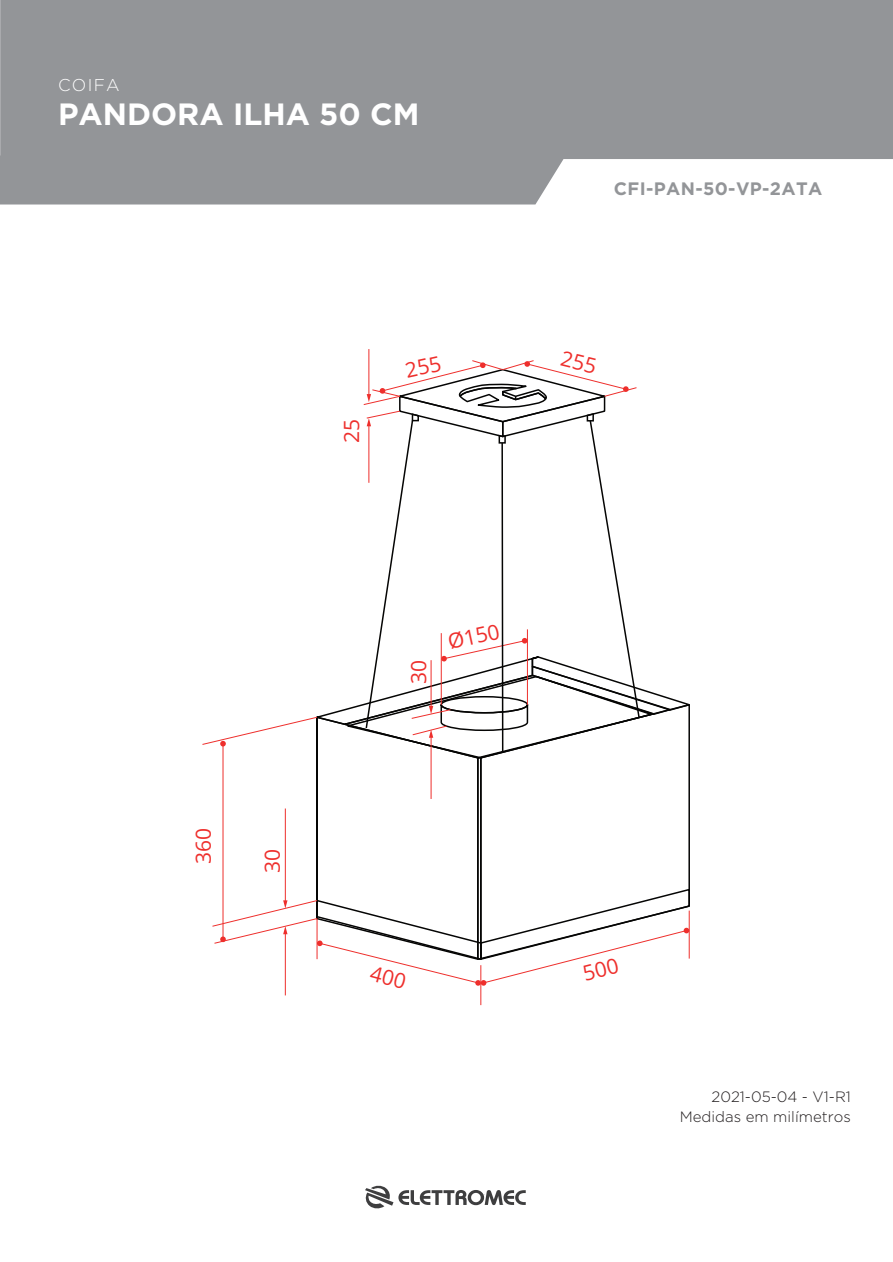
<style>
.page{position:relative;width:893px;height:1262px;background:#fff}
.page>*{position:absolute;margin:0;border:0;box-sizing:border-box;transform-origin:0 0}
.t1{font:700 30.75px "Gotham";color:#fff}
.t2{font:21px "Open Sans";color:#ee2f2c}
.t3{font:700 18px "Gotham";letter-spacing:.02em;color:#939598}
.t4{font:300 17.1px "Gotham";letter-spacing:.075em;color:#fff}
.t5{font:300 15px/19.8px "Gotham";color:#231f20;text-align:right}
</style>
<div class="page">
<svg style="left:0;top:0;width:892px;height:204px;background:#9c9da0"></svg>
<svg style="left:365px;top:1185px;width:160px;height:24px"></svg>
<hr style="left:285px;top:932px;width:1px;height:63px;background:#ee2f2c">
<hr style="left:368px;top:349px;width:1px;height:46px;background:#ee2f2c">
<hr style="left:480px;top:965px;width:1px;height:40px;background:#ee2f2c">
<svg style="left:202px;top:351px;width:488px;height:638px"></svg>
<p class="t4" style="left:58px;top:75px;width:63px">COIFA</p>
<h1 class="t1" style="left:58px;top:96px;width:363px">PANDORA ILHA 50 CM</h1>
<h2 class="t2" style="left:337px;top:443px;width:26px;rotate:-90deg">25</h2>
<h2 class="t2" style="left:189px;top:864px;width:38px;rotate:-90deg">360</h2>
<h2 class="t2" style="left:258px;top:873px;width:26px;rotate:-90deg">30</h2>
<h2 class="t2" style="left:404px;top:684px;width:26px;rotate:-90deg">30</h2>
<h2 class="t2" style="left:445px;top:628px;width:54px;rotate:-12deg">Ø150</h2>
<p class="t3" style="left:614px;top:179px;width:210px">CFI-PAN-50-VP-2ATA</p>
<p class="t5" style="left:679px;top:1086px;width:172px">2021-05-04 - V1-R1<br>Medidas em milímetros</p>
</div>
